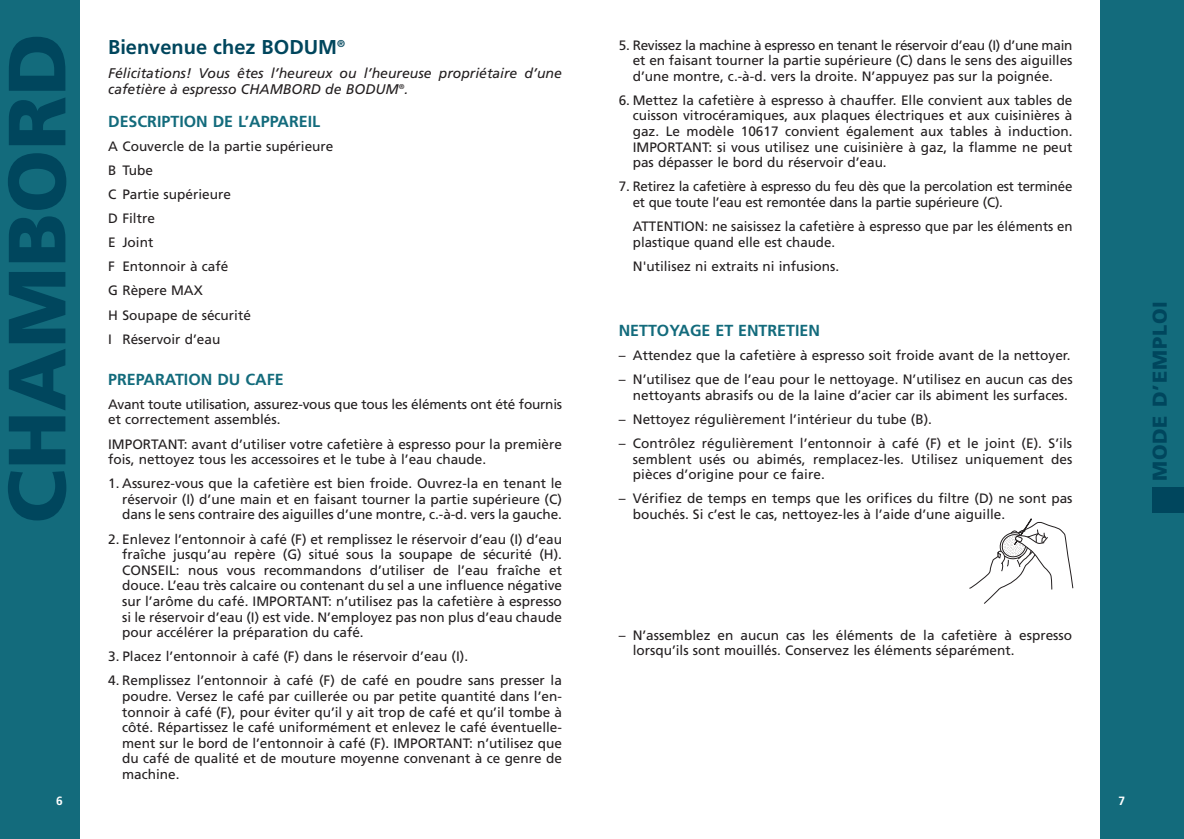
<style>
.page{position:relative;width:1184px;height:839px;background:#fff}
.page>*{position:absolute;margin:0;border:0;box-sizing:border-box;transform-origin:0 0}
.t1{font:900 81px "Frutiger";color:#00465d}
.t2{font:700 20px "Frutiger";color:#00465d}
.t3{font:900 20px "Frutiger";letter-spacing:.045em;color:#00465d}
.t4{font:700 16px "Frutiger";color:#136b7c}
.t5{font:italic 14px/15.6px "Frutiger";color:#231f20}
.t6{font:13.6px/15.6px "Frutiger";color:#231f20}
.t7{font:700 12px "Frutiger";color:#fff}
</style>
<div class="page">
<div style="left:1100px;top:0;width:83px;height:839px;background:#136b7c"></div>
<div style="left:1151px;top:488px;width:32px;height:25px;background:#00465d"></div>
<div style="left:0;top:0;width:80px;height:839px;background:#136b7c"></div>
<svg style="left:969px;top:518px;width:103px;height:86px"></svg>
<h1 class="t1" style="left:-12px;top:524px;width:492px;rotate:-90deg">CHAMBORD</h1>
<p class="t7" style="left:56px;top:794px;width:8px">6</p>
<h2 class="t2" style="left:108px;top:36px;width:238px">Bienvenue chez BODUM<sup>®</sup></h2>
<p class="t5" style="left:108px;top:66px;width:455px">Félicitations! Vous êtes l’heureux ou l’heureuse propriétaire d’une cafetière à espresso CHAMBORD de BODUM<sup>®</sup>.</p>
<p class="t4" style="left:108px;top:112px;width:213px">DESCRIPTION DE L’APPAREIL</p>
<p class="t6" style="left:108px;top:134px;width:227px;line-height:24.2px">A Couvercle de la partie supérieure<br>B Tube<br>C Partie supérieure<br>D Filtre<br>E Joint<br>F Entonnoir à café<br>G Rèpere MAX<br>H Soupape de sécurité<br>I Réservoir d’eau</p>
<p class="t4" style="left:108px;top:370px;width:177px">PREPARATION DU CAFE</p>
<p class="t6" style="left:108px;top:396px;width:455px">Avant toute utilisation, assurez-vous que tous les éléments ont été fournis et correctement assemblés.</p>
<p class="t6" style="left:108px;top:436px;width:455px">IMPORTANT: avant d’utiliser votre cafetière à espresso pour la première fois, nettoyez tous les accessoires et le tube à l’eau chaude.</p>
<p class="t6" style="left:122px;top:476px;width:441px;text-align:justify;text-indent:-14px">1. Assurez-vous que la cafetière est bien froide. Ouvrez-la en tenant le réservoir (I) d’une main et en faisant tourner la partie supérieure (C) dans le sens contraire des aiguilles d’une montre, c.-à-d. vers la gauche.</p>
<p class="t6" style="left:122px;top:531px;width:441px;text-align:justify;text-indent:-14px">2. Enlevez l’entonnoir à café (F) et remplissez le réservoir d’eau (I) d’eau fraîche jusqu’au repère (G) situé sous la soupape de sécurité (H).<br>CONSEIL: nous vous recommandons d’utiliser de l’eau fraîche et douce. L’eau très calcaire ou contenant du sel a une influence négative sur l’arôme du café. IMPORTANT: n’utilisez pas la cafetière à espresso si le réservoir d’eau (I) est vide. N’employez pas non plus d’eau chaude pour accélérer la préparation du café.</p>
<p class="t6" style="left:108px;top:649px;width:361px">3. Placez l’entonnoir à café (F) dans le réservoir d’eau (I).</p>
<p class="t6" style="left:122px;top:673px;width:441px;text-align:justify;text-indent:-14px">4. Remplissez l’entonnoir à café (F) de café en poudre sans presser la poudre. Versez le café par cuillerée ou par petite quantité dans l’en&shy;tonnoir à café (F), pour éviter qu’il y ait trop de café et qu’il tombe à côté. Répartissez le café uniformément et enlevez le café éventuelle&shy;ment sur le bord de l’entonnoir à café (F). IMPORTANT: n’utilisez que du café de qualité et de mouture moyenne convenant à ce genre de machine.</p>
<p class="t6" style="left:632px;top:37px;width:441px;text-align:justify;text-indent:-14px">5. Revissez la machine à espresso en tenant le réservoir d’eau (I) d’une main et en faisant tourner la partie supérieure (C) dans le sens des aiguilles d’une montre, c.-à-d. vers la droite. N’appuyez pas sur la poignée.</p>
<p class="t6" style="left:632px;top:92px;width:441px;text-align:justify;text-indent:-14px">6. Mettez la cafetière à espresso à chauffer. Elle convient aux tables de cuisson vitrocéramiques, aux plaques électriques et aux cuisinières à gaz. Le modèle 10617 convient également aux tables à induction.<br>IMPORTANT: si vous utilisez une cuisinière à gaz, la flamme ne peut pas dépasser le bord du réservoir d’eau.</p>
<p class="t6" style="left:632px;top:179px;width:441px;text-indent:-14px">7. Retirez la cafetière à espresso du feu dès que la percolation est terminée et que toute l’eau est remontée dans la partie supérieure (C).</p>
<p class="t6" style="left:633px;top:218px;width:441px">ATTENTION: ne saisissez la cafetière à espresso que par les éléments en plastique quand elle est chaude.</p>
<p class="t6" style="left:633px;top:258px;width:208px">N'utilisez ni extraits ni infusions.</p>
<p class="t4" style="left:618px;top:321px;width:203px">NETTOYAGE ET ENTRETIEN</p>
<p class="t6" style="left:618px;top:347px;width:453px">– Attendez que la cafetière à espresso soit froide avant de la nettoyer.</p>
<p class="t6" style="left:633px;top:372px;width:441px;text-indent:-14px">– N’utilisez que de l’eau pour le nettoyage. N’utilisez en aucun cas des nettoyants abrasifs ou de la laine d’acier car ils abiment les surfaces.</p>
<p class="t6" style="left:618px;top:411px;width:315px">– Nettoyez régulièrement l’intérieur du tube (B).</p>
<p class="t6" style="left:633px;top:435px;width:441px;text-align:justify;text-indent:-14px">– Contrôlez régulièrement l’entonnoir à café (F) et le joint (E). S’ils semblent usés ou abimés, remplacez-les. Utilisez uniquement des pièces d’origine pour ce faire.</p>
<p class="t6" style="left:633px;top:491px;width:441px;text-indent:-14px">– Vérifiez de temps en temps que les orifices du filtre (D) ne sont pas bouchés. Si c’est le cas, nettoyez-les à l’aide d’une aiguille.</p>
<p class="t6" style="left:632px;top:627px;width:441px;text-indent:-14px">– N’assemblez en aucun cas les éléments de la cafetière à espresso lorsqu’ils sont mouillés. Conservez les éléments séparément.</p>
<h2 class="t3" style="left:1147px;top:481px;width:182px;rotate:-90deg">MODE D’EMPLOI</h2>
<p class="t7" style="left:1118px;top:794px;width:8px">7</p>
</div>
